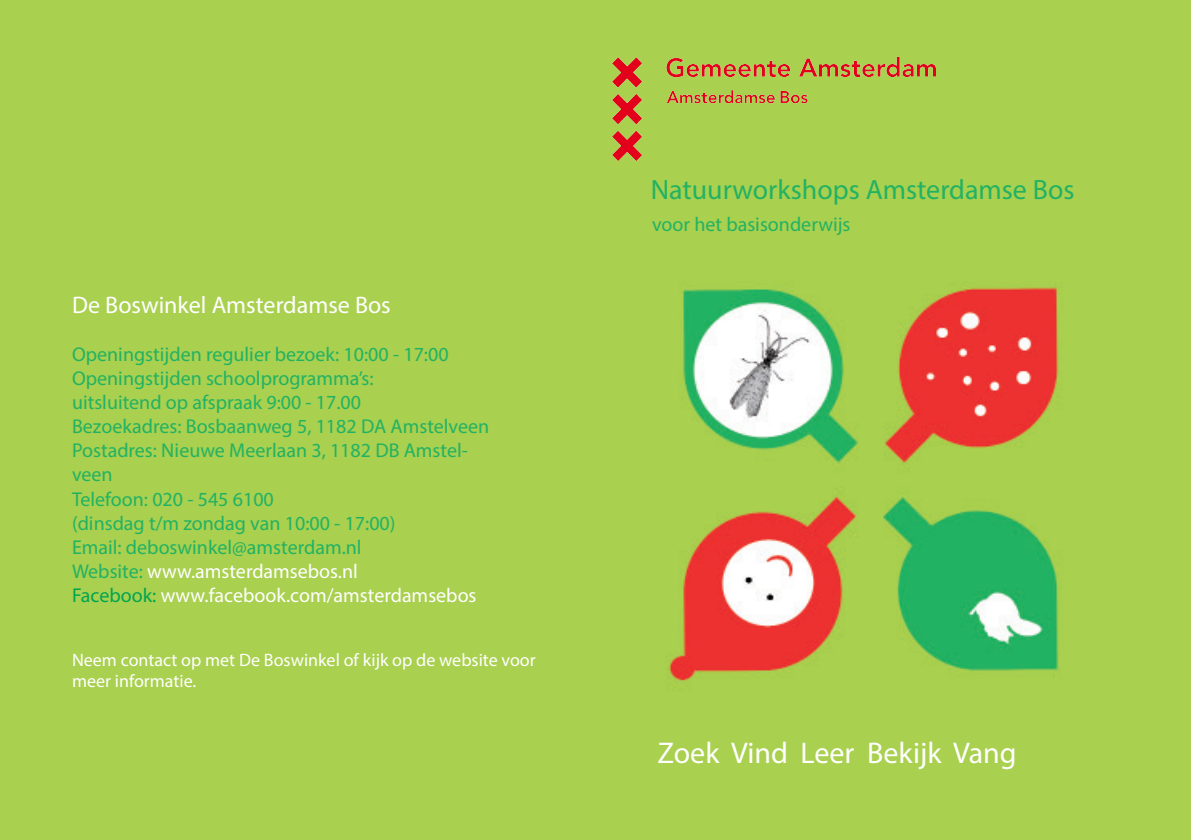
<style>
.page{position:relative;width:1191px;height:840px;background:#fff}
.page>*{position:absolute;margin:0;border:0;box-sizing:border-box;transform-origin:0 0}
.t1{font:30px "Myriad Pro";color:#fff}
.t2{font:28px "Myriad Pro";color:#22b263}
.t3{font:24px "Myriad Pro";color:#fff}
.t4{font:20px/24px "Myriad Pro";color:#22b263}
.t5{font:20px "Myriad Pro";color:#fff}
.t6{font:18px/21.6px "Myriad Pro";color:#fff}
.s1{color:#22b263}
.s2{color:#00a54f}
</style>
<div class="page">
<img style="left:0;top:0;width:1190px;height:839px">
<img style="left:612px;top:58px;width:323px;height:102px">
<p class="t3" style="left:72px;top:290px;width:320px">De Boswinkel Amsterdamse Bos</p>
<p class="t4" style="left:72px;top:342px;width:378px">Openingstijden regulier bezoek: 10:00 - 17:00</p>
<p class="t4" style="left:72px;top:366px;width:303px">Openingstijden schoolprogramma’s:</p>
<p class="t4" style="left:72px;top:390px;width:291px">uitsluitend op afspraak 9:00 - 17.00</p>
<p class="t4" style="left:72px;top:414px;width:418px">Bezoekadres: Bosbaanweg 5, 1182 DA Amstelveen</p>
<p class="t4" style="left:72px;top:438px;width:397px">Postadres: Nieuwe Meerlaan 3, 1182 DB Amstel&shy;veen</p>
<p class="t4" style="left:72px;top:486px;width:203px">Telefoon: 020 - 545 6100</p>
<p class="t4" style="left:72px;top:510px;width:325px">(dinsdag t/m zondag van 10:00 - 17:00)</p>
<p class="t4" style="left:72px;top:534px;width:291px">Email: deboswinkel@amsterdam.nl</p>
<p class="t5" style="left:72px;top:558px;width:287px"><span class="s1">Website:</span> www.amsterdamsebos.nl</p>
<p class="t5" style="left:72px;top:582px;width:406px"><span class="s2">Facebook:</span> www.facebook.com/amsterdamsebos</p>
<p class="t6" style="left:72px;top:648px;width:465px">Neem contact op met De Boswinkel of kijk op de website voor meer informatie.</p>
<p class="t2" style="left:651px;top:172px;width:425px">Natuurworkshops Amsterdamse Bos</p>
<p class="t4" style="left:652px;top:211px;width:200px">voor het basisonderwijs</p>
<p class="t1" style="left:657px;top:734px;width:360px">Zoek Vind Leer Bekijk Vang</p>
</div>
